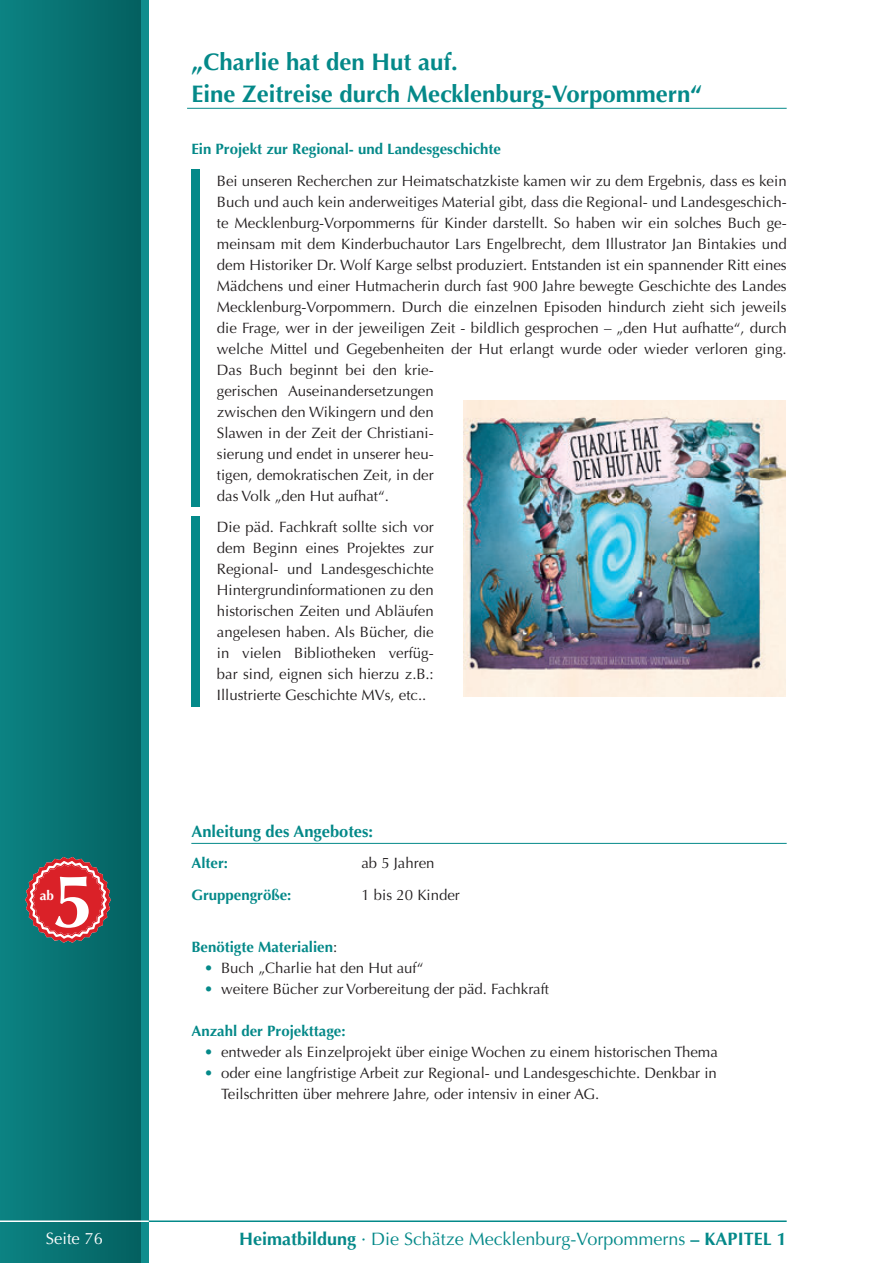
<style>
.page{position:relative;width:893px;height:1263px;background:#fff}
.page>*{position:absolute;margin:0;border:0;box-sizing:border-box;transform-origin:0 0}
.t1{font:700 75.6px "Optima";color:#fff}
.t2{font:700 24px/31.5px "Optima";color:#048989}
.t3{font:18px "Optima";color:#048989}
.t4{font:700 16.5px "Optima";color:#048989}
.t5{font:16.5px "Optima";color:#fff}
.t6{font:15px/21px "Optima";color:#231f20}
.t7{font:700 15px "Optima";color:#048989}
.t8{font:700 13.5px "Optima";color:#fff}
.s1{font-weight:400;color:#231f20}
.s2{color:#048989}
.s3{font-weight:700}
</style>
<div class="page">
<svg style="left:140px;top:0;width:9px;height:1263px;background:#0d8888"></svg>
<div style="left:0;top:0;width:140px;height:1263px;background:linear-gradient(to right,#0c8383,#046060)"></div>
<hr style="left:149px;top:1220px;width:638px;height:2px;background:#048989">
<hr style="left:0;top:1220px;width:149px;height:2px;background:#fff">
<hr style="left:187px;top:108px;width:600px;height:1px;background:#048989">
<div style="left:191px;top:170px;width:9px;height:337px;background:#048989"></div>
<div style="left:191px;top:516px;width:9px;height:190px;background:#048989"></div>
<hr style="left:191px;top:843px;width:596px;height:1px;background:#048989">
<img style="left:464px;top:400px;width:321px;height:296px">
<svg style="left:20px;top:839px;width:96px;height:127px;background:#69595c"></svg>
<h1 class="t1" style="left:53px;top:857px;width:44px">5</h1>
<p class="t8" style="left:40px;top:887px;width:16px">ab</p>
<h2 class="t2" style="left:191px;top:46px;width:513px">„Charlie hat den Hut auf.<br>Eine Zeitreise durch Mecklenburg-Vorpommern“</h2>
<p class="t7" style="left:191px;top:140px;width:311px">Ein Projekt zur Regional- und Landesgeschichte</p>
<p class="t6" style="left:217px;top:170px;width:571px">Bei unseren Recherchen zur Heimatschatzkiste kamen wir zu dem Ergebnis, dass es kein Buch und auch kein anderweitiges Material gibt, dass die Regional- und Landesgeschich&shy;te Mecklenburg-Vorpommerns für Kinder darstellt. So haben wir ein solches Buch ge&shy;meinsam mit dem Kinderbuchautor Lars Engelbrecht, dem Illustrator Jan Bintakies und dem Historiker Dr. Wolf Karge selbst produziert. Entstanden ist ein spannender Ritt eines Mädchens und einer Hutmacherin durch fast 900 Jahre bewegte Geschichte des Landes Mecklenburg-Vorpommern. Durch die einzelnen Episoden hindurch zieht sich jeweils die Frage, wer in der jeweiligen Zeit - bildlich gesprochen – „den Hut aufhatte“, durch welche Mittel und Gegebenheiten der Hut erlangt wurde oder wieder verloren ging.<br>Das Buch beginnt bei den krie-<br>gerischen Auseinandersetzungen<br>zwischen den Wikingern und den<br>Slawen in der Zeit der Christiani-<br>sierung und endet in unserer heu-<br>tigen, demokratischen Zeit, in der<br>das Volk „den Hut aufhat“.</p>
<p class="t6" style="left:217px;top:517px;width:218px;text-align:justify">Die päd. Fachkraft sollte sich vor dem Beginn eines Projektes zur Regional- und Landesgeschichte Hintergrundinformationen zu den historischen Zeiten und Abläufen angelesen haben. Als Bücher, die in vielen Bibliotheken verfüg&shy;bar sind, eignen sich hierzu z.B.:<br>Illustrierte Geschichte MVs, etc..</p>
<p class="t4" style="left:191px;top:821px;width:183px">Anleitung des Angebotes:</p>
<p class="t7" style="left:191px;top:854px;width:38px">Alter:</p>
<p class="t6" style="left:361px;top:853px;width:75px">ab 5 Jahren</p>
<p class="t7" style="left:191px;top:886px;width:102px">Gruppengröße:</p>
<p class="t6" style="left:361px;top:884px;width:100px">1 bis 20 Kinder</p>
<p class="t7" style="left:191px;top:938px;width:147px">Benötigte Materialien<span class="s1">:</span></p>
<p class="t6" style="left:204px;top:958px;width:221px"><span class="s2">•</span> Buch „Charlie hat den Hut auf“</p>
<p class="t6" style="left:204px;top:979px;width:347px"><span class="s2">•</span> weitere Bücher zur Vorbereitung der päd. Fachkraft</p>
<p class="t7" style="left:191px;top:1022px;width:156px">Anzahl der Projekttage:</p>
<p class="t6" style="left:204px;top:1042px;width:515px"><span class="s2">•</span> entweder als Einzelprojekt über einige Wochen zu einem historischen Thema</p>
<p class="t6" style="left:221px;top:1063px;width:497px;text-indent:-17px"><span class="s2">•</span> oder eine langfristige Arbeit zur Regional- und Landesgeschichte. Denkbar in<br>Teilschritten über mehrere Jahre, oder intensiv in einer AG.</p>
<p class="t5" style="left:46px;top:1228px;width:58px">Seite 76</p>
<p class="t3" style="left:239px;top:1228px;width:549px"><span class="s3">Heimatbildung</span> · Die Schätze Mecklenburg-Vorpommerns <span class="s3">– KAPITEL 1</span></p>
</div>
